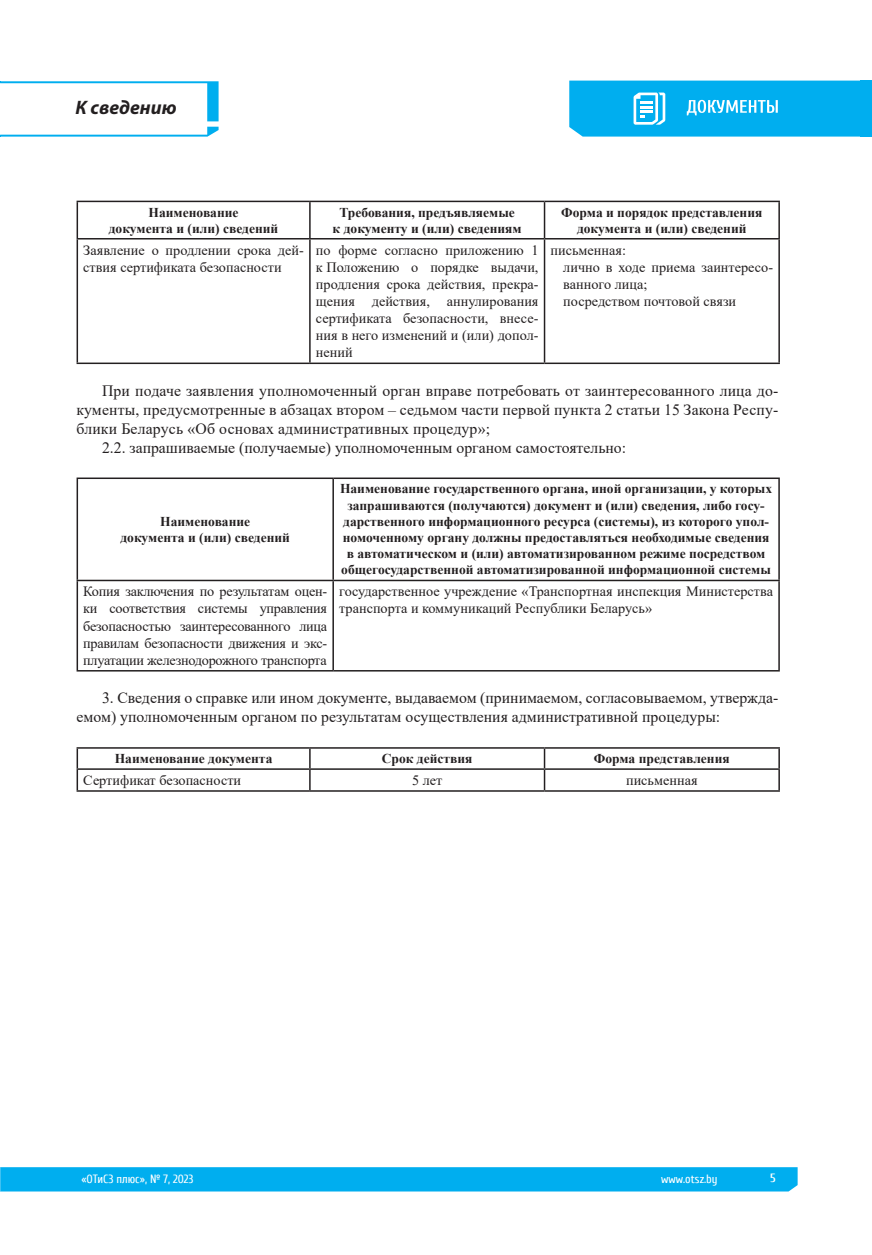
<style>
.page{position:relative;width:872px;height:1255px;background:#fff}
.page>*{position:absolute;margin:0;border:0;box-sizing:border-box;transform-origin:0 0}
.t1{font:italic 700 19.5px "Myriad Pro";color:#231f20}
.t2{font:15.75px/18.9px "Times New Roman";color:#231f20}
.t3{font:14.25px/17.1px "Times New Roman";color:#231f20}
.t4{font:700 13.5px/16.2px "Times New Roman";color:#231f20;text-align:center}
.t5{font:12px "Cuprum";color:#fff}
.t6{font:700 12px "Cuprum";color:#fff}
</style>
<div class="page">
<div style="left:0;top:1167px;width:797px;height:24px;background:#00aeef"></div>
<hr style="left:77px;top:201px;width:233px;height:1px;background:#231f20">
<hr style="left:77px;top:202px;width:1px;height:36px;background:#231f20">
<hr style="left:310px;top:201px;width:234px;height:1px;background:#231f20">
<hr style="left:309px;top:202px;width:2px;height:36px;background:#231f20">
<hr style="left:544px;top:201px;width:236px;height:1px;background:#231f20">
<hr style="left:544px;top:202px;width:1px;height:36px;background:#231f20">
<hr style="left:778px;top:202px;width:2px;height:36px;background:#231f20">
<hr style="left:77px;top:238px;width:233px;height:1px;background:#231f20">
<hr style="left:77px;top:239px;width:1px;height:123px;background:#231f20">
<hr style="left:310px;top:238px;width:234px;height:1px;background:#231f20">
<hr style="left:309px;top:239px;width:2px;height:123px;background:#231f20">
<hr style="left:544px;top:238px;width:236px;height:1px;background:#231f20">
<hr style="left:544px;top:239px;width:1px;height:123px;background:#231f20">
<hr style="left:778px;top:239px;width:2px;height:123px;background:#231f20">
<hr style="left:77px;top:362px;width:233px;height:2px;background:#231f20">
<hr style="left:310px;top:362px;width:234px;height:2px;background:#231f20">
<hr style="left:544px;top:362px;width:236px;height:2px;background:#231f20">
<hr style="left:77px;top:477px;width:256px;height:2px;background:#231f20">
<hr style="left:77px;top:479px;width:1px;height:100px;background:#231f20">
<hr style="left:333px;top:477px;width:447px;height:2px;background:#231f20">
<hr style="left:332px;top:479px;width:2px;height:100px;background:#231f20">
<hr style="left:778px;top:479px;width:2px;height:100px;background:#231f20">
<hr style="left:77px;top:579px;width:256px;height:2px;background:#231f20">
<hr style="left:77px;top:581px;width:1px;height:89px;background:#231f20">
<hr style="left:333px;top:579px;width:447px;height:2px;background:#231f20">
<hr style="left:332px;top:581px;width:2px;height:89px;background:#231f20">
<hr style="left:778px;top:581px;width:2px;height:89px;background:#231f20">
<hr style="left:77px;top:670px;width:256px;height:1px;background:#231f20">
<hr style="left:333px;top:670px;width:447px;height:1px;background:#231f20">
<hr style="left:77px;top:747px;width:233px;height:1px;background:#231f20">
<hr style="left:310px;top:747px;width:234px;height:1px;background:#231f20">
<hr style="left:309px;top:748px;width:2px;height:20px;background:#231f20">
<hr style="left:544px;top:747px;width:236px;height:1px;background:#231f20">
<hr style="left:778px;top:748px;width:2px;height:20px;background:#231f20">
<hr style="left:77px;top:768px;width:233px;height:1px;background:#231f20">
<svg style="left:77px;top:748px;width:1px;height:42px"></svg>
<hr style="left:310px;top:768px;width:234px;height:1px;background:#231f20">
<hr style="left:309px;top:769px;width:2px;height:21px;background:#231f20">
<hr style="left:544px;top:768px;width:236px;height:1px;background:#231f20">
<svg style="left:544px;top:748px;width:1px;height:42px"></svg>
<hr style="left:778px;top:769px;width:2px;height:21px;background:#231f20">
<hr style="left:77px;top:790px;width:233px;height:1px;background:#231f20">
<hr style="left:310px;top:790px;width:234px;height:1px;background:#231f20">
<hr style="left:544px;top:790px;width:236px;height:1px;background:#231f20">
<svg style="left:569px;top:81px;width:294px;height:56px;background:#14b4f0"></svg>
<div style="left:861px;top:80px;width:11px;height:56px;background:#00aeef"></div>
<svg style="left:0;top:127px;width:218px;height:10px"></svg>
<svg style="left:0;top:81px;width:218px;height:40px"></svg>
<h1 class="t1" style="left:76px;top:95px;width:102px">К сведению</h1>
<p class="t4" style="left:109px;top:203px;width:171px">Наименование<br>документа и (или) сведений</p>
<p class="t4" style="left:333px;top:203px;width:191px">Требования, предъявляемые<br>к документу и (или) сведениям</p>
<p class="t4" style="left:561px;top:203px;width:203px">Форма и порядок представления документа и (или) сведений</p>
<p class="t3" style="left:83px;top:241px;width:222px">Заявление о продлении срока дей&shy;ствия сертификата безопасности</p>
<p class="t3" style="left:316px;top:241px;width:224px;text-align:justify">по форме согласно приложению 1 к Положению о порядке выдачи, продления срока действия, прекра&shy;щения действия, аннулирования сертификата безопасности, внесе&shy;ния в него изменений и (или) допол&shy;нений</p>
<p class="t3" style="left:563px;top:241px;width:211px;text-indent:-13px">письменная:<br>лично в ходе приема заинтересо&shy;ванного лица;<br>посредством почтовой связи</p>
<p class="t2" style="left:102px;top:380px;width:678px">При подаче заявления уполномоченный орган вправе потребовать от заинтересованного лица до-</p>
<p class="t2" style="left:77px;top:399px;width:703px">кументы, предусмотренные в абзацах втором – седьмом части первой пункта 2 статьи 15 Закона Респу-</p>
<p class="t2" style="left:77px;top:418px;width:415px">блики Беларусь «Об основах административных процедур»;</p>
<p class="t2" style="left:102px;top:437px;width:525px">2.2. запрашиваемые (получаемые) уполномоченным органом самостоятельно:</p>
<p class="t4" style="left:120px;top:513px;width:171px">Наименование<br>документа и (или) сведений</p>
<p class="t4" style="left:340px;top:480px;width:433px">Наименование государственного органа, иной организации, у которых запрашиваются (получаются) документ и (или) сведения, либо госу&shy;дарственного информационного ресурса (системы), из которого упол&shy;номоченному органу должны предоставляться необходимые сведения в автоматическом и (или) автоматизированном режиме посредством общегосударственной автоматизированной информационной системы</p>
<p class="t3" style="left:83px;top:582px;width:245px;text-align:justify">Копия заключения по результатам оцен&shy;ки соответствия системы управления безопасностью заинтересованного лица правилам безопасности движения и экс&shy;плуатации железнодорожного транспорта</p>
<p class="t3" style="left:339px;top:582px;width:435px">государственное учреждение «Транспортная инспекция Министерства транспорта и коммуникаций Республики Беларусь»</p>
<p class="t2" style="left:77px;top:688px;width:703px;text-indent:25px">3. Сведения о справке или ином документе, выдаваемом (принимаемом, согласовываемом, утвержда&shy;емом) уполномоченным органом по результатам осуществления административной процедуры:</p>
<p class="t4" style="left:115px;top:750px;width:159px">Наименование документа</p>
<p class="t4" style="left:382px;top:750px;width:92px">Срок действия</p>
<p class="t4" style="left:594px;top:750px;width:137px">Форма представления</p>
<p class="t3" style="left:83px;top:771px;width:159px">Сертификат безопасности</p>
<p class="t3" style="left:412px;top:771px;width:32px">5 лет</p>
<p class="t3" style="left:626px;top:771px;width:73px">письменная</p>
<p class="t5" style="left:81px;top:1172px;width:114px">«ОТиСЗ плюс», № 7, 2023</p>
<p class="t5" style="left:661px;top:1172px;width:58px">www.otsz.by</p>
<p class="t6" style="left:770px;top:1171px;width:7px">5</p>
</div>
